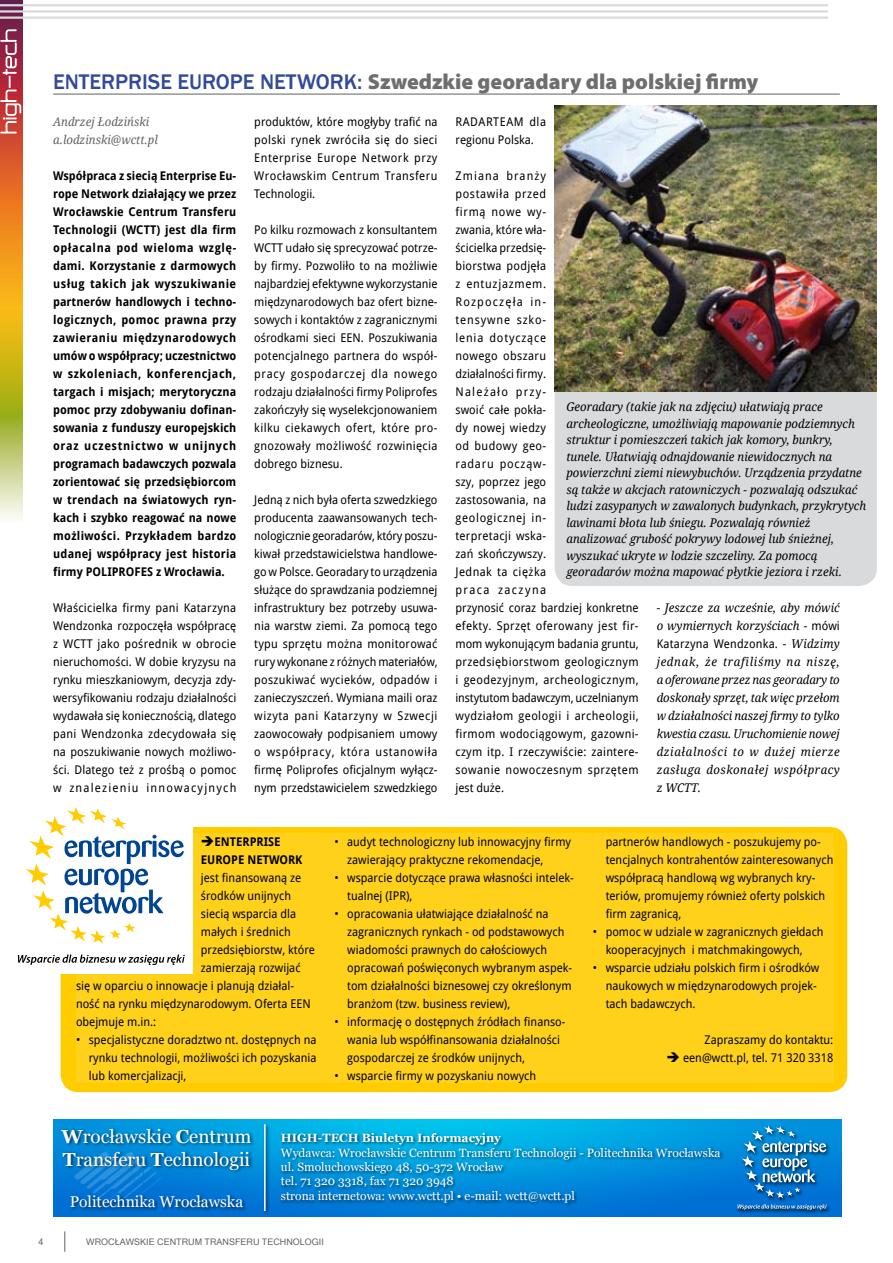
<style>
.page{position:relative;width:893px;height:1263px;background:#fff}
.page>*{position:absolute;margin:0;border:0;box-sizing:border-box;transform-origin:0 0}
.t1{font:900 21.75px "Myriad Pro";color:#6e6e6f}
.t2{font:18.9px/22.6px "Georgia";color:#fff}
.t3{font:15.6px "Georgia";color:#fff}
.t4{font:12px/18px "Droid Sans";color:#000;scale:.95 1}
.t5{font:italic 12px/16.5px "Droid Serif";color:#000;scale:.95 1}
.t6{font:700 12px/18px "Droid Sans";color:#000;text-align:justify;scale:.95 1}
.t7{font:12px/18px "Droid Sans";letter-spacing:.03em;color:#000;scale:.95 1}
.t8{font:12px/14.4px "Georgia";color:#fff}
.t9{font:italic 12px/18px "Droid Serif";color:#5f6263;scale:.95 1}
.t10{font:700 12px "Georgia";color:#fff}
.t11{font:12px "Droid Sans";letter-spacing:.02em;color:#000;scale:.95 1}
.t12{font:9px "Microsoft Sans Serif";color:#5f6263}
.s1{font-family:"Franklin Gothic";font-weight:500;color:#324a97}
.s2{font-family:"Droid Sans";font-style:normal}
.s3{font-family:"Droid Serif";font-style:italic}
.s4{font-weight:700}
</style>
<div class="page">
<svg style="left:65px;top:1231px;width:1px;height:21px"></svg>
<img style="left:53px;top:1119px;width:789px;height:97px">
<img style="left:58px;top:1124px;width:200px;height:92px">
<svg style="left:74px;top:1152px;width:88px;height:51px;background:#0c78c9"></svg>
<img style="left:261px;top:1121px;width:11px;height:95px">
<hr style="left:264px;top:1124px;width:2px;height:87px;background:#fff">
<img style="left:278px;top:1129px;width:448px;height:87px">
<img style="left:734px;top:1122px;width:99px;height:94px">
<img style="left:742px;top:1125px;width:84px;height:73px">
<svg style="left:737px;top:1204px;width:90px;height:6px"></svg>
<svg style="left:0;top:0;width:23px;height:519px;background:#d39c3b"></svg>
<hr style="left:0;top:16px;width:827px;height:3px;background:#d9dadb">
<hr style="left:0;top:10px;width:827px;height:3px;background:#d9dadb">
<hr style="left:0;top:4px;width:827px;height:2px;background:#d9dadb">
<svg style="left:0;top:30px;width:21px;height:103px;background:#bd5865"></svg>
<div style="left:555px;top:307px;width:322px;height:279px;background:#d9dadb;border-radius:18px"></div>
<img style="left:555px;top:105px;width:321px;height:287px">
<hr style="left:53px;top:94px;width:787px;height:1px;background:#5d6363">
<div style="left:61px;top:827px;width:786px;height:265px;background:#fc0;border-radius:18px"></div>
<div style="left:76px;top:834px;width:757px;height:249px;background:#ffd11a"></div>
<div style="left:18px;top:807px;width:174px;height:166px;background:#fff"></div>
<svg style="left:26px;top:807px;width:158px;height:137px"></svg>
<svg style="left:18px;top:954px;width:167px;height:11px"></svg>
<h1 class="t1" style="left:53px;top:69px;width:707px"><span class="s1">ENTERPRISE EUROPE NETWORK:</span> Szwedzkie georadary dla polskiej firmy</h1>
<p class="t9" style="left:53px;top:113px;width:112px">Andrzej Łodziński a.lodzinski@wctt.pl</p>
<p class="t6" style="left:53px;top:167px;width:194px">Współpraca z siecią Enterprise Eu&shy;rope Network działający we przez Wrocławskie Centrum Transferu Technologii (WCTT) jest dla firm opłacalna pod wieloma wzglę&shy;dami. Korzystanie z darmowych usług takich jak wyszukiwanie partnerów handlowych i techno&shy;logicznych, pomoc prawna przy zawieraniu międzynarodowych umów o współpracy; uczestnictwo w szkoleniach, konferencjach, targach i misjach; merytoryczna pomoc przy zdobywaniu dofinan&shy;sowania z funduszy europejskich oraz uczestnictwo w unijnych programach badawczych pozwala zorientować się przedsiębiorcom w trendach na światowych ryn&shy;kach i szybko reagować na nowe możliwości. Przykładem bardzo udanej współpracy jest historia firmy POLIPROFES z Wrocławia.</p>
<p class="t4" style="left:53px;top:599px;width:194px;text-align:justify">Właścicielka firmy pani Katarzyna Wendzonka rozpoczęła współpracę z WCTT jako pośrednik w obrocie nieruchomości. W dobie kryzysu na rynku mieszkaniowym, decyzja zdy&shy;wersyfikowaniu rodzaju działalności wydawała się koniecznością, dlatego pani Wendzonka zdecydowała się na poszukiwanie nowych możliwo&shy;ści. Dlatego też z prośbą o pomoc w znalezieniu innowacyjnych</p>
<p class="t4" style="left:254px;top:113px;width:194px;text-align:justify">produktów, które mogłyby trafić na polski rynek zwróciła się do sieci Enterprise Europe Network przy Wrocławskim Centrum Transferu Technologii.</p>
<p class="t4" style="left:254px;top:221px;width:194px;text-align:justify">Po kilku rozmowach z konsultantem WCTT udało się sprecyzować potrze&shy;by firmy. Pozwoliło to na możliwie najbardziej efektywne wykorzystanie międzynarodowych baz ofert bizne&shy;sowych i kontaktów z zagranicznymi ośrodkami sieci EEN. Poszukiwania potencjalnego partnera do współ&shy;pracy gospodarczej dla nowego rodzaju działalności firmy Poliprofes zakończyły się wyselekcjonowaniem kilku ciekawych ofert, które pro&shy;gnozowały możliwość rozwinięcia dobrego biznesu.</p>
<p class="t4" style="left:254px;top:491px;width:194px;text-align:justify">Jedną z nich była oferta szwedzkiego producenta zaawansowanych tech&shy;nologicznie georadarów, który poszu&shy;kiwał przedstawicielstwa handlowe&shy;go w Polsce. Georadary to urządzenia służące do sprawdzania podziemnej infrastruktury bez potrzeby usuwa&shy;nia warstw ziemi. Za pomocą tego typu sprzętu można monitorować rury wykonane z różnych materiałów, poszukiwać wycieków, odpadów i zanieczyszczeń. Wymiana maili oraz wizyta pani Katarzyny w Szwecji zaowocowały podpisaniem umowy o współpracy, która ustanowiła firmę Poliprofes oficjalnym wyłącz&shy;nym przedstawicielem szwedzkiego</p>
<p class="t4" style="left:455px;top:113px;width:97px">RADARTEAM dla regionu Polska.</p>
<p class="t7" style="left:455px;top:167px;width:194px">Zmiana branży<br>postawiła przed<br>firmą nowe wy-<br>zwania, które wła-<br>ścicielka przedsię-<br>biorstwa podjęła<br>z entuzjazmem.<br>Rozpoczęła in-<br>tensywne szko-<br>lenia dotyczące<br>nowego obszaru<br>działalności firmy.<br>Należało przy-<br>swoić całe pokła-<br>dy nowej wiedzy<br>od budowy geo-<br>radaru począw-<br>szy, poprzez jego<br>zastosowania, na<br>geologicznej in-<br>terpretacji wska-<br>zań skończywszy.<br>Jednak ta ciężka<br>praca zaczyna<br>przynosić coraz bardziej konkretne efekty. Sprzęt oferowany jest fir&shy;mom wykonującym badania gruntu, przedsiębiorstwom geologicznym i geodezyjnym, archeologicznym, instytutom badawczym, uczelnianym wydziałom geologii i archeologii, firmom wodociągowym, gazowni&shy;czym itp. I rzeczywiście: zaintere&shy;sowanie nowoczesnym sprzętem jest duże.</p>
<p class="t5" style="left:566px;top:399px;width:317px">Georadary (takie jak na zdjęciu) ułatwiają prace archeologiczne, umożliwiają mapowanie podziemnych struktur i pomieszczeń takich jak komory, bunkry, tunele. Ułatwiają odnajdowanie niewidocznych na powierzchni ziemi niewybuchów. Urządzenia przydatne są także w akcjach ratowniczych - pozwalają odszukać ludzi zasypanych w zawalonych budynkach, przykrytych lawinami błota lub śniegu. Pozwalają również analizować grubość pokrywy lodowej lub śnieżnej, wyszukać ukryte w lodzie szczeliny. Za pomocą georadarów można mapować płytkie jeziora i rzeki.</p>
<p class="t5" style="left:657px;top:599px;width:194px;line-height:18px">- Jeszcze za wcześnie, aby mówić o wymiernych korzyściach <span class="s2">- mówi</span></p>
<p class="t11" style="left:657px;top:636px;width:194px">Katarzyna Wendzonka. <span class="s3">- Widzimy</span></p>
<p class="t5" style="left:657px;top:653px;width:194px;line-height:18px;text-align:justify">jednak, że trafiliśmy na niszę, a oferowane przez nas georadary to doskonały sprzęt, tak więc przełom w działalności naszej firmy to tylko kwestia czasu. Uruchomienie nowej działalności to w dużej mierze zasługa doskonałej współpracy z WCTT.</p>
<p class="t6" style="left:201px;top:833px;width:108px">➔ENTERPRISE<br>EUROPE NETWORK</p>
<p class="t4" style="left:201px;top:869px;width:107px">jest finansowaną ze</p>
<p class="t4" style="left:201px;top:887px;width:97px">środków unijnych</p>
<p class="t4" style="left:201px;top:905px;width:102px">siecią wsparcia dla</p>
<p class="t4" style="left:201px;top:923px;width:96px">małych i średnich</p>
<p class="t4" style="left:201px;top:941px;width:122px">przedsiębiorstw, które</p>
<p class="t4" style="left:201px;top:959px;width:106px">zamierzają rozwijać</p>
<p class="t4" style="left:76px;top:977px;width:231px">się w oparciu o innowacje i planują działal-</p>
<p class="t4" style="left:76px;top:995px;width:249px">ność na rynku międzynarodowym. Oferta EEN</p>
<p class="t4" style="left:76px;top:1013px;width:86px">obejmuje m.in.:</p>
<p class="t4" style="left:89px;top:1031px;width:241px;text-align:justify;text-indent:-13px">• specjalistyczne doradztwo nt. dostępnych na rynku technologii, możliwości ich pozyskania lub komercjalizacji,</p>
<p class="t4" style="left:347px;top:833px;width:237px;text-indent:-13px">• audyt technologiczny lub innowacyjny firmy zawierający praktyczne rekomendacje,</p>
<p class="t4" style="left:347px;top:869px;width:240px;text-indent:-13px">• wsparcie dotyczące prawa własności intelek&shy;tualnej (IPR),</p>
<p class="t4" style="left:347px;top:905px;width:238px;text-indent:-13px">• opracowania ułatwiające działalność na zagranicznych rynkach - od podstawowych wiadomości prawnych do całościowych opracowań poświęconych wybranym aspek&shy;tom działalności biznesowej czy określonym branżom (tzw. business review),</p>
<p class="t4" style="left:347px;top:1013px;width:231px;text-indent:-13px">• informację o dostępnych źródłach finanso&shy;wania lub współfinansowania działalności gospodarczej ze środków unijnych,</p>
<p class="t4" style="left:334px;top:1067px;width:214px">• wsparcie firmy w pozyskaniu nowych</p>
<p class="t4" style="left:606px;top:833px;width:241px">partnerów handlowych - poszukujemy po&shy;tencjalnych kontrahentów zainteresowanych współpracą handlową wg wybranych kry&shy;teriów, promujemy również oferty polskich firm zagranicą,</p>
<p class="t4" style="left:606px;top:923px;width:231px;text-indent:-13px">• pomoc w udziale w zagranicznych giełdach kooperacyjnych i matchmakingowych,</p>
<p class="t4" style="left:606px;top:959px;width:227px;text-indent:-13px">• wsparcie udziału polskich firm i ośrodków naukowych w międzynarodowych projek&shy;tach badawczych.</p>
<p class="t4" style="left:705px;top:1031px;width:137px">Zapraszamy do kontaktu:</p>
<p class="t4" style="left:666px;top:1049px;width:177px">➔ een@wctt.pl, tel. 71 320 3318</p>
<h2 class="t2" style="left:62px;top:1125px;width:191px"><span class="s4">W</span>rocławskie <span class="s4">C</span>entrum<br><span class="s4">T</span>ransferu <span class="s4">T</span>echnologii</h2>
<h3 class="t3" style="left:70px;top:1192px;width:175px">Politechnika Wrocławska</h3>
<p class="t10" style="left:281px;top:1130px;width:222px">HIGH-TECH Biuletyn Informacyjny</p>
<p class="t8" style="left:281px;top:1145px;width:441px">Wydawca: Wrocławskie Centrum Transferu Technologii - Politechnika Wrocławska ul. Smoluchowskiego 48, 50-372 Wrocław<br>tel. 71 320 3318, fax 71 320 3948<br>strona internetowa: www.wctt.pl • e-mail: wctt@wctt.pl</p>
<p class="t12" style="left:38px;top:1236px;width:7px">4</p>
<p class="t12" style="left:86px;top:1236px;width:239px">WROCŁAWSKIE CENTRUM TRANSFERU TECHNOLOGII</p>
</div>
